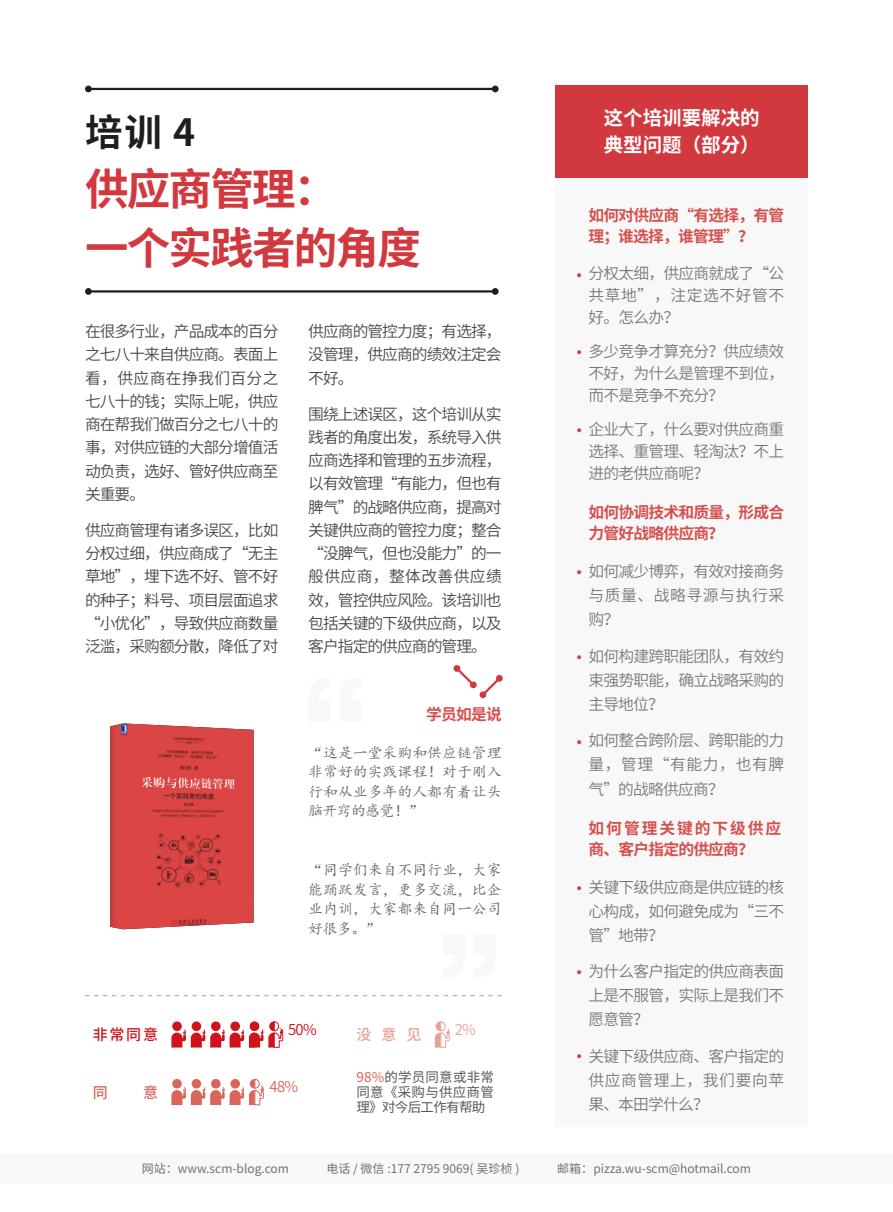
<style>
.page{position:relative;width:893px;height:1212px;background:#fff}
.page>*{position:absolute;margin:0;border:0;box-sizing:border-box;transform-origin:0 0}
.t1{font:700 43.5px/58.5px "Source Han Sans CN";letter-spacing:-.04em;color:#d2393f}
.t2{font:700 37.5px "Source Han Sans CN";color:#1f1e1d}
.t3{font:700 19.5px/27px "Source Han Sans CN";color:#fff}
.t4{font:800 18px "Source Han Sans CN";color:#d2393f}
.t5{font:15.75px/23.2px "Source Han Sans CN";letter-spacing:-.06em;color:#4a4747;text-align:justify}
.t6{font:15.75px/24px "Source Han Sans CN";letter-spacing:-.045em;color:#7a797a;text-align:justify}
.t7{font:700 15.75px/21px "Source Han Sans CN";letter-spacing:-.05em;color:#d5504d}
.t8{font:700 15.75px/21px "Source Han Sans CN";letter-spacing:.125em;color:#d5504d}
.t9{font:15px/19.5px "Kai Ti";letter-spacing:-.01em;color:#636262;text-align:justify}
.t10{font:500 15px "Source Han Sans CN";color:#d0121b}
.t11{font:15px "Source Han Sans CN";color:#d0121b}
.t12{font:15px "Source Han Sans CN";color:#d9665c}
.t13{font:500 15px "Source Han Sans CN";color:#e7a294}
.t14{font:500 15px "Source Han Sans CN";color:#d9665c}
.t15{font:15px "Source Han Sans CN";color:#e7a294}
.t16{font:13.5px/15px "Source Han Sans CN";letter-spacing:.015em;color:#595757;text-align:justify}
.t17{font:12px "Source Han Sans CN";color:#727171}
.s1{color:#d9665c}
</style>
<div class="page">
<div style="left:0;top:1154px;width:893px;height:29px;background:#f7f8f8"></div>
<img style="left:110px;top:723px;width:144px;height:206px">
<svg style="left:453px;top:665px;width:50px;height:33px"></svg>
<hr style="left:88px;top:88px;width:407px;height:2px;background:#1f1e1d">
<div style="left:85px;top:86px;width:7px;height:6px;background:#1f1e1d;border-radius:50%"></div>
<div style="left:492px;top:86px;width:7px;height:6px;background:#1f1e1d;border-radius:50%"></div>
<hr style="left:88px;top:290px;width:407px;height:3px;background:#1f1e1d">
<div style="left:85px;top:288px;width:7px;height:7px;background:#1f1e1d;border-radius:50%"></div>
<div style="left:492px;top:288px;width:7px;height:7px;background:#1f1e1d;border-radius:50%"></div>
<svg style="left:85px;top:995px;width:417px;height:1px"></svg>
<div style="left:556px;top:85px;width:252px;height:1042px;background:#f8f8f8"></div>
<svg style="left:171px;top:1021px;width:112px;height:27px"></svg>
<svg style="left:171px;top:1079px;width:93px;height:26px"></svg>
<svg style="left:435px;top:1021px;width:15px;height:27px"></svg>
<div style="left:556px;top:85px;width:252px;height:92px;background:#d2393f"></div>
<h2 class="t2" style="left:85px;top:111px;width:112px">培训 4</h2>
<h1 class="t1" style="left:85px;top:161px;width:337px">供应商管理：<br>一个实践者的角度</h1>
<p class="t5" style="left:85px;top:320px;width:195px">在很多行业，产品成本的百分之七八十来自供应商。表面上看，供应商在挣我们百分之七八十的钱；实际上呢，供应商在帮我们做百分之七八十的事，对供应链的大部分增值活动负责，选好、管好供应商至关重要。</p>
<p class="t5" style="left:85px;top:519px;width:195px">供应商管理有诸多误区，比如分权过细，供应商成了“无主草地”，埋下选不好、管不好的种子；料号、项目层面追求“小优化”，导致供应商数量泛滥，采购额分散，降低了对</p>
<p class="t5" style="left:308px;top:320px;width:195px">供应商的管控力度；有选择，没管理，供应商的绩效注定会不好。</p>
<p class="t5" style="left:308px;top:402px;width:195px">围绕上述误区，这个培训从实践者的角度出发，系统导入供应商选择和管理的五步流程，以有效管理“有能力，但也有脾气”的战略供应商，提高对关键供应商的管控力度；整合“没脾气，但也没能力”的一般供应商，整体改善供应绩效，管控供应风险。该培训也包括关键的下级供应商，以及客户指定的供应商的管理。</p>
<p class="t7" style="left:426px;top:704px;width:77px">学员如是说</p>
<p class="t9" style="left:308px;top:743px;width:195px">“这是一堂采购和供应链管理非常好的实践课程！对于刚入行和从业多年的人都有着让头脑开窍的感觉！”</p>
<p class="t9" style="left:308px;top:860px;width:195px">“同学们来自不同行业，大家能踊跃发言，更多交流，比企业内训，大家都来自同一公司好很多。”</p>
<p class="t10" style="left:93px;top:1026px;width:67px">非常同意</p>
<p class="t11" style="left:288px;top:1021px;width:30px">50%</p>
<p class="t14" style="left:93px;top:1084px;width:17px">同</p>
<p class="t14" style="left:143px;top:1084px;width:16px">意</p>
<p class="t12" style="left:270px;top:1078px;width:30px">48%</p>
<p class="t13" style="left:356px;top:1026px;width:67px">没意见</p>
<p class="t15" style="left:455px;top:1021px;width:23px">2%</p>
<p class="t16" style="left:356px;top:1069px;width:139px"><span class="s1">98%</span>的学员同意或非常同意《采购与供应商管理》对今后工作有帮助</p>
<p class="t3" style="left:604px;top:105px;width:157px">这个培训要解决的典型问题（部分）</p>
<p class="t7" style="left:588px;top:205px;width:197px">如何对供应商“有选择，有管理；谁选择，谁管理”？</p>
<p class="t6" style="left:589px;top:263px;width:197px;line-height:21.8px">分权太细，供应商就成了“公共草地”，注定选不好管不好。怎么办？</p>
<p class="t6" style="left:589px;top:341px;width:197px;line-height:21.8px">多少竞争才算充分？供应绩效不好，为什么是管理不到位，而不是竞争不充分？</p>
<p class="t6" style="left:589px;top:419px;width:197px;line-height:21.8px">企业大了，什么要对供应商重选择、重管理、轻淘汰？不上进的老供应商呢？</p>
<p class="t4" style="left:574px;top:265px;width:12px">·</p>
<p class="t4" style="left:574px;top:342px;width:12px">·</p>
<p class="t4" style="left:574px;top:420px;width:12px">·</p>
<p class="t7" style="left:589px;top:502px;width:197px">如何协调技术和质量，形成合力管好战略供应商？</p>
<p class="t6" style="left:588px;top:559px;width:197px">如何减少博弈，有效对接商务与质量、战略寻源与执行采购？</p>
<p class="t6" style="left:588px;top:644px;width:197px">如何构建跨职能团队，有效约束强势职能，确立战略采购的主导地位？</p>
<p class="t6" style="left:588px;top:729px;width:197px">如何整合跨阶层、跨职能的力量，管理“有能力，也有脾气”的战略供应商？</p>
<p class="t4" style="left:574px;top:562px;width:12px">·</p>
<p class="t4" style="left:574px;top:647px;width:12px">·</p>
<p class="t4" style="left:574px;top:732px;width:12px">·</p>
<p class="t8" style="left:589px;top:818px;width:194px">如何管理关键的下级供应商、客户指定的供应商？</p>
<p class="t6" style="left:588px;top:875px;width:197px">关键下级供应商是供应链的核心构成，如何避免成为“三不管”地带？</p>
<p class="t6" style="left:588px;top:960px;width:197px">为什么客户指定的供应商表面上是不服管，实际上是我们不愿意管？</p>
<p class="t6" style="left:588px;top:1045px;width:197px">关键下级供应商、客户指定的供应商管理上，我们要向苹果、本田学什么？</p>
<p class="t4" style="left:574px;top:878px;width:12px">·</p>
<p class="t4" style="left:574px;top:962px;width:12px">·</p>
<p class="t4" style="left:574px;top:1046px;width:12px">·</p>
<p class="t17" style="left:142px;top:1162px;width:148px">网站：www.scm-blog.com</p>
<p class="t17" style="left:326px;top:1162px;width:195px">电话 / 微信 :177 2795 9069( 吴珍桢 )</p>
<p class="t17" style="left:557px;top:1162px;width:195px">邮箱：pizza.wu-scm@hotmail.com</p>
</div>
